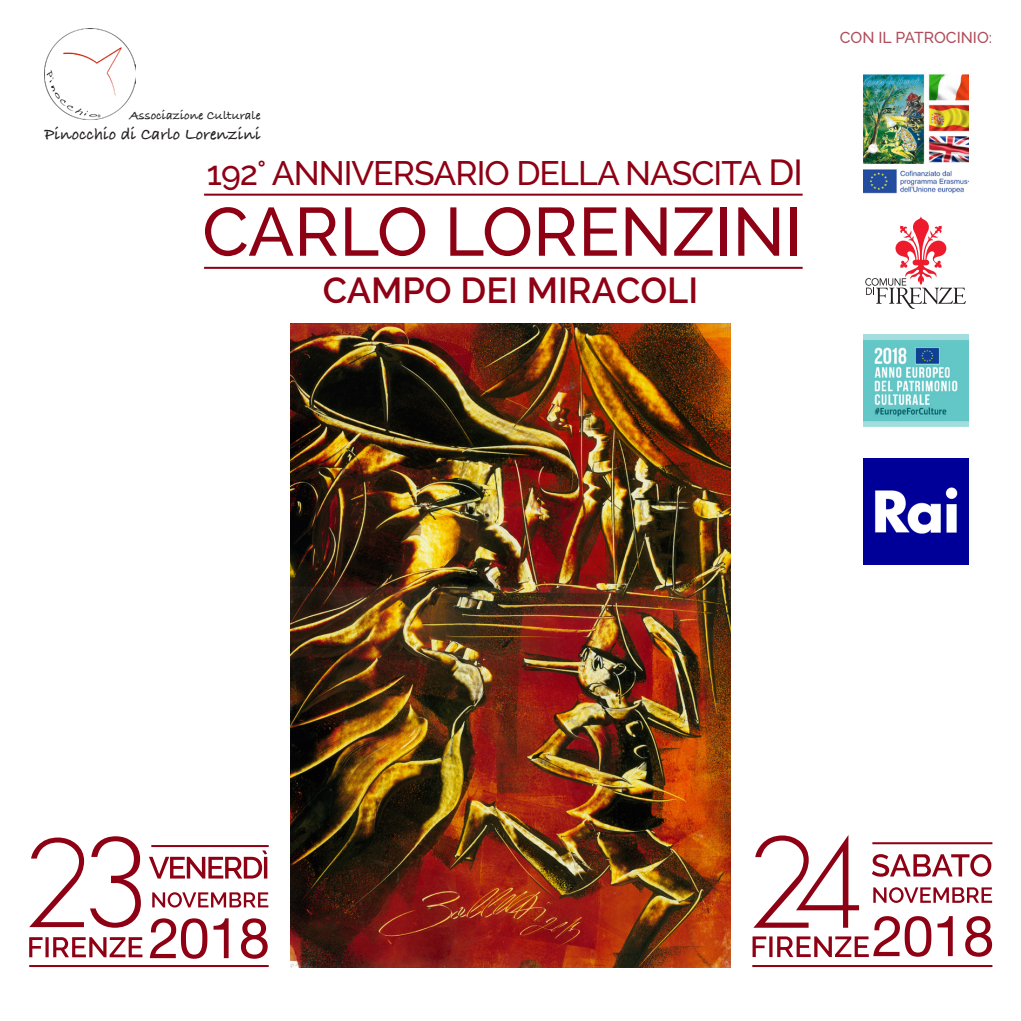
<style>
.page{position:relative;width:1021px;height:1021px;background:#fff}
.page>*{position:absolute;margin:0;border:0;box-sizing:border-box;transform-origin:0 0}
.Body_Copy{font:500 67.95px "Raleway";color:#8e0114}
.Body_Copy-2{font:600 36px "Raleway";color:#8e0114}
.Body_Copy-3{font:500 33.75px "Raleway";letter-spacing:-.03em;color:#8e0114}
.t1{font:17.32px "Bradley Hand ITCTT Bold";color:#231f20}
.Body_Copy-4{font:500 15.75px "Raleway";color:#b04d5b}
.t2{font:13.05px "Bradley Hand ITCTT Bold";color:#231f20}
.s1{font-size:36px}
</style>
<div class="page">
<svg style="left:149px;top:850px;width:118px;height:28px"></svg>
<svg style="left:29px;top:836px;width:112px;height:91px"></svg>
<svg style="left:150px;top:918px;width:118px;height:40px"></svg>
<svg style="left:29px;top:937px;width:113px;height:20px"></svg>
<svg style="left:152px;top:892px;width:116px;height:15px"></svg>
<svg style="left:752px;top:835px;width:240px;height:122px"></svg>
<hr style="left:151px;top:845px;width:118px;height:2px;background:#8e0114">
<hr style="left:872px;top:842px;width:120px;height:2px;background:#8e0114">
<hr style="left:29px;top:965px;width:240px;height:2px;background:#8e0114">
<hr style="left:752px;top:965px;width:240px;height:2px;background:#8e0114">
<svg style="left:865px;top:217px;width:100px;height:92px"></svg>
<hr style="left:204px;top:194px;width:598px;height:2px;background:#8e0114">
<hr style="left:204px;top:267px;width:598px;height:2px;background:#8e0114">
<img style="left:290px;top:324px;width:440px;height:643px">
<img style="left:863px;top:74px;width:105px;height:120px">
<img style="left:863px;top:335px;width:105px;height:92px">
<img style="left:45px;top:28px;width:91px;height:92px">
<img style="left:863px;top:459px;width:105px;height:105px">
<p class="t2" style="left:129px;top:106px;width:133px">Associazione Culturale</p>
<p class="t1" style="left:45px;top:120px;width:218px">Pinocchio di Carlo Lorenzini</p>
<p class="Body_Copy-3" style="left:207px;top:154px;width:597px">192° ANNIVERSARIO DELLA NASCITA <span class="s1">DI</span></p>
<p class="Body_Copy" style="left:202px;top:192px;width:602px">CARLO LORENZINI</p>
<p class="Body_Copy-2" style="left:323px;top:269px;width:377px">CAMPO DEI MIRACOLI</p>
<p class="Body_Copy-4" style="left:840px;top:28px;width:154px">CON IL PATROCINIO:</p>
</div>
